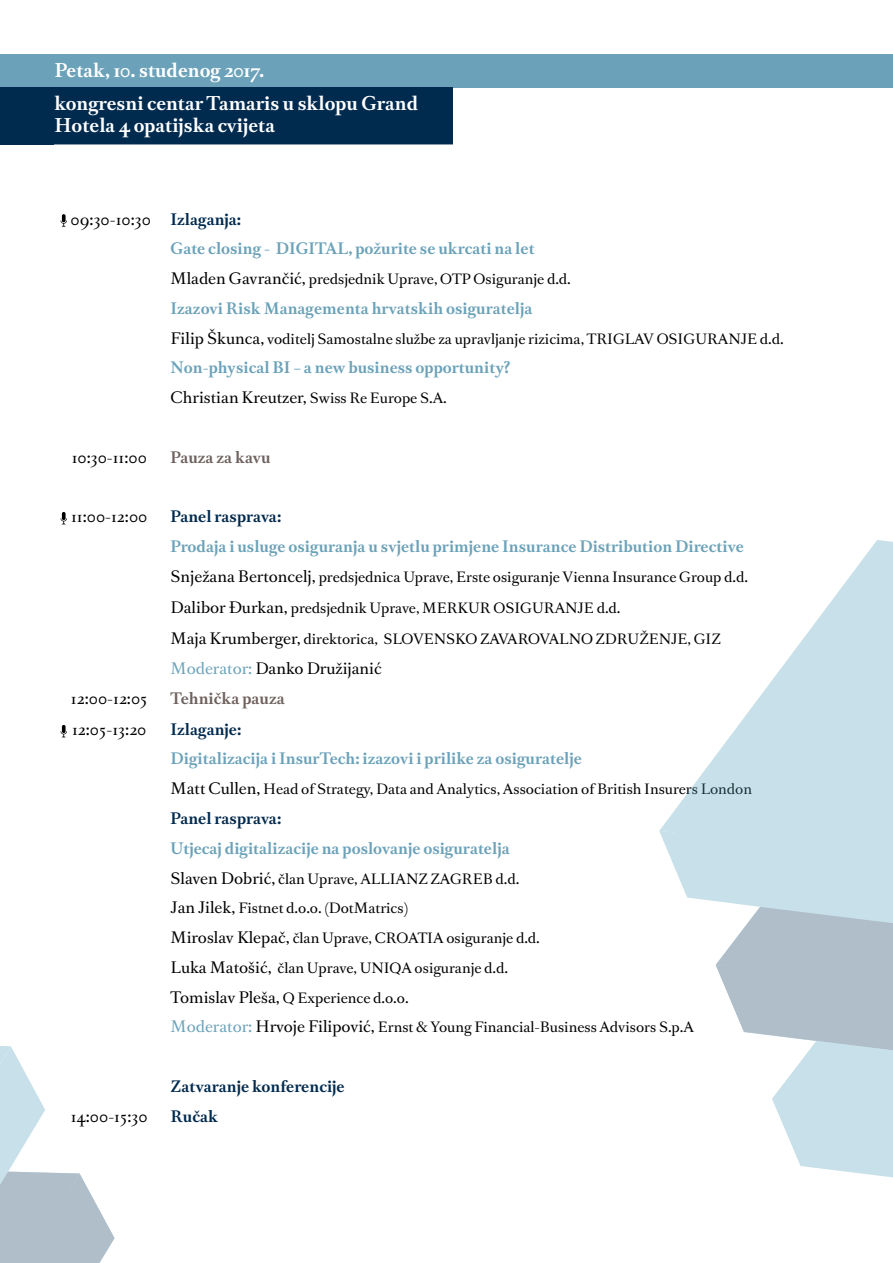
<style>
.page{position:relative;width:893px;height:1263px;background:#fff}
.page>*{position:absolute;margin:0;border:0;box-sizing:border-box;transform-origin:0 0}
.t1{font:700 18px/32.7px "Romain BP Text";color:#fff}
.t2{font:700 15px/29.7px "Romain BP Text";color:#6ba2b9}
.t3{font:15px "Romain BP Text";color:#000}
.t4{font:700 15px "Romain BP Text";color:#002a4e}
.t5{font:700 15px "Romain BP Text";color:#6e615e}
.t6{font:13.5px "Romain BP Text";color:#000}
.s1{font-size:15px}
.s2{font-weight:400;color:#000}
.s3{font-weight:400;font-size:13.5px;color:#000}
.s4{color:#6ba2b9}
.s5{font-size:15px;color:#6ba2b9}
</style>
<div class="page">
<svg style="left:0;top:1046px;width:115px;height:217px"></svg>
<div style="left:0;top:54px;width:893px;height:33px;background:#6ba2b9"></div>
<div style="left:0;top:87px;width:452px;height:57px;background:#002a4e"></div>
<svg style="left:54px;top:144px;width:399px;height:1px"></svg>
<svg style="left:61px;top:214px;width:6px;height:13px"></svg>
<svg style="left:61px;top:512px;width:6px;height:12px"></svg>
<svg style="left:61px;top:725px;width:6px;height:12px"></svg>
<svg style="left:659px;top:540px;width:234px;height:291px"></svg>
<svg style="left:659px;top:831px;width:234px;height:347px"></svg>
<div style="left:716px;top:709px;width:177px;height:134px;background:#c8e0e9"></div>
<svg style="left:716px;top:843px;width:177px;height:300px"></svg>
<h1 class="t1" style="left:54px;top:53px;width:365px">Petak, 10. studenog 2017.<br>kongresni centar Tamaris u sklopu Grand</h1>
<h1 class="t1" style="left:54px;top:107px;width:222px">Hotela 4 opatijska cvijeta</h1>
<p class="t3" style="left:71px;top:206px;width:82px">09:30-10:30</p>
<p class="t4" style="left:171px;top:206px;width:72px">Izlaganja:</p>
<p class="t2" style="left:171px;top:233px;width:366px">Gate closing - DIGITAL, požurite se ukrcati na let</p>
<p class="t6" style="left:171px;top:267px;width:402px"><span class="s1">Mladen Gavrančić,</span> predsjednik Uprave, OTP Osiguranje d.d.</p>
<p class="t2" style="left:171px;top:292px;width:363px">Izazovi Risk Managementa hrvatskih osiguratelja</p>
<p class="t6" style="left:171px;top:327px;width:615px"><span class="s1">Filip Škunca,</span> voditelj Samostalne službe za upravljanje rizicima, TRIGLAV OSIGURANJE d.d.</p>
<p class="t2" style="left:171px;top:352px;width:341px">Non-physical BI – a new business opportunity?<br><span class="s2">Christian Kreutzer,</span> <span class="s3">Swiss Re Europe S.A.</span></p>
<p class="t3" style="left:72px;top:444px;width:77px">10:30-11:00</p>
<p class="t5" style="left:171px;top:444px;width:102px">Pauza za kavu</p>
<p class="t3" style="left:71px;top:503px;width:78px">11:00-12:00</p>
<p class="t4" style="left:171px;top:503px;width:112px">Panel rasprava:</p>
<p class="t2" style="left:171px;top:530px;width:575px">Prodaja i usluge osiguranja u svjetlu primjene Insurance Distribution Directive</p>
<p class="t6" style="left:171px;top:565px;width:579px"><span class="s1">Snježana Bertoncelj,</span> predsjednica Uprave, Erste osiguranje Vienna Insurance Group d.d.</p>
<p class="t6" style="left:171px;top:596px;width:451px"><span class="s1">Dalibor Đurkan,</span> predsjednik Uprave, MERKUR OSIGURANJE d.d.</p>
<p class="t6" style="left:171px;top:627px;width:552px"><span class="s1">Maja Krumberger,</span> direktorica, SLOVENSKO ZAVAROVALNO ZDRUŽENJE, GIZ</p>
<p class="t3" style="left:171px;top:655px;width:213px"><span class="s4">Moderator:</span> Danko Družijanić</p>
<p class="t3" style="left:71px;top:686px;width:78px">12:00-12:05</p>
<p class="t5" style="left:171px;top:686px;width:116px">Tehnička pauza</p>
<p class="t3" style="left:72px;top:716px;width:76px">12:05-13:20</p>
<p class="t4" style="left:171px;top:716px;width:72px">Izlaganje:</p>
<p class="t2" style="left:171px;top:743px;width:413px">Digitalizacija i InsurTech: izazovi i prilike za osiguratelje</p>
<p class="t6" style="left:171px;top:777px;width:583px"><span class="s1">Matt Cullen,</span> Head of Strategy, Data and Analytics, Association of British Insurers London</p>
<p class="t4" style="left:171px;top:805px;width:112px">Panel rasprava:</p>
<p class="t2" style="left:171px;top:832px;width:341px">Utjecaj digitalizacije na poslovanje osiguratelja</p>
<p class="t6" style="left:171px;top:867px;width:350px"><span class="s1">Slaven Dobrić,</span> član Uprave, ALLIANZ ZAGREB d.d.</p>
<p class="t6" style="left:171px;top:896px;width:239px"><span class="s1">Jan Jilek,</span> Fistnet d.o.o. (DotMatrics)</p>
<p class="t6" style="left:171px;top:926px;width:371px"><span class="s1">Miroslav Klepač,</span> član Uprave, CROATIA osiguranje d.d.</p>
<p class="t6" style="left:171px;top:956px;width:339px"><span class="s1">Luka Matošić,</span> član Uprave, UNIQA osiguranje d.d.</p>
<p class="t6" style="left:171px;top:986px;width:239px"><span class="s1">Tomislav Pleša,</span> Q Experience d.o.o.</p>
<p class="t6" style="left:171px;top:1015px;width:525px"><span class="s5">Moderator:</span> <span class="s1">Hrvoje Filipović,</span> Ernst &amp; Young Financial-Business Advisors S.p.A</p>
<p class="t4" style="left:171px;top:1073px;width:176px">Zatvaranje konferencije</p>
<p class="t3" style="left:71px;top:1103px;width:78px">14:00-15:30</p>
<p class="t4" style="left:171px;top:1103px;width:49px">Ručak</p>
</div>
